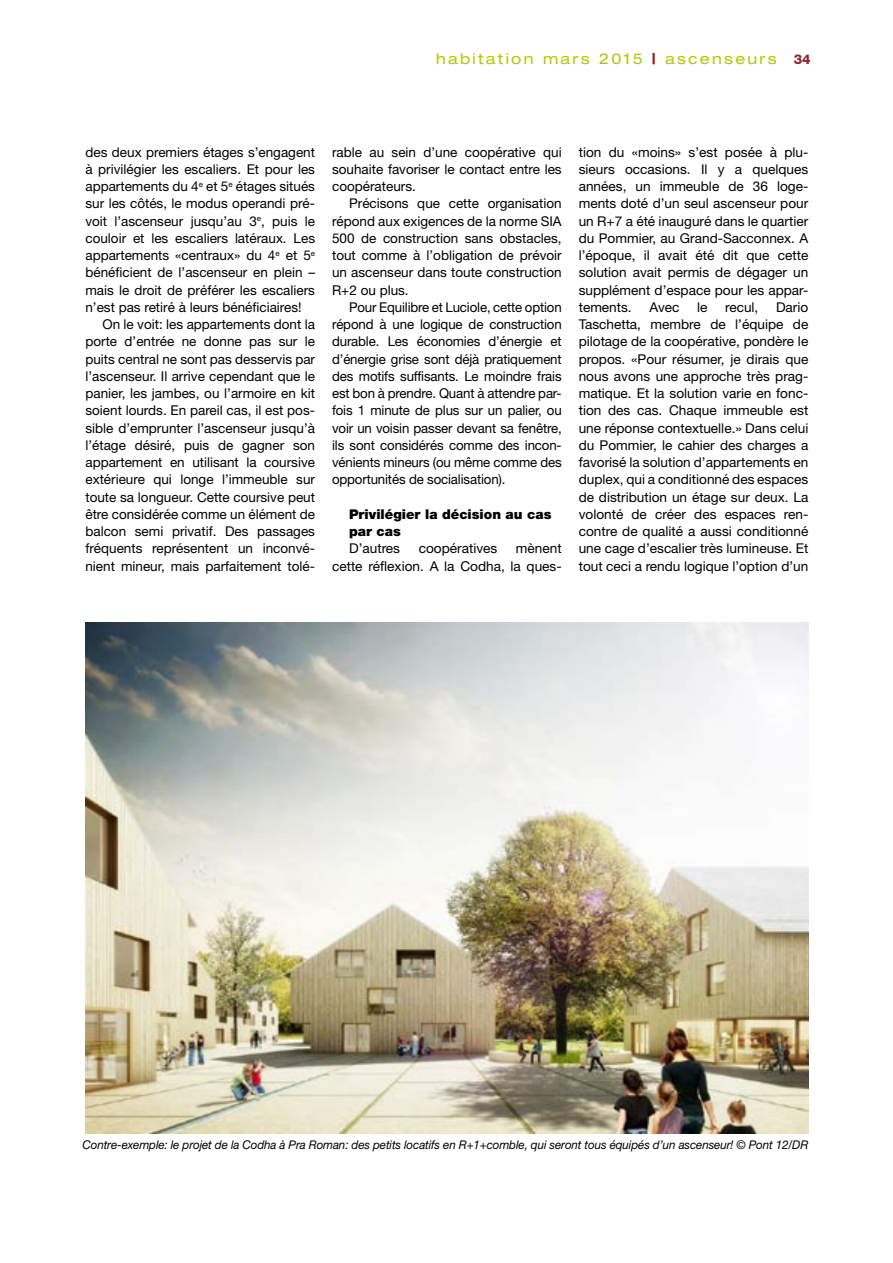
<style>
.page{position:relative;width:893px;height:1263px;background:#fff}
.page>*{position:absolute;margin:0;border:0;box-sizing:border-box;transform-origin:0 0}
.t1{font:expanded 15px "Helvetica Neue";letter-spacing:.15em;color:#afca00}
.t2{font:13.5px/17.2px "Helvetica Neue";color:#000;text-align:justify}
.t3{font:900 13.5px/17.2px "Helvetica Neue";color:#000}
.t4{font:italic 12px "Helvetica Neue";letter-spacing:-.01em;color:#000}
.s1{font-weight:800;color:#93242c}
.s2{font-weight:800;font-stretch:normal;font-size:13.5px;color:#93242c}
</style>
<div class="page">
<img style="left:85px;top:622px;width:723px;height:511px">
<p class="t1" style="left:436px;top:50px;width:376px">habitation mars 2015 <span class="s1">|</span> ascenseurs <span class="s2">34</span></p>
<p class="t2" style="left:85px;top:143px;width:231px">des deux premiers étages s’engagent</p>
<p class="t2" style="left:85px;top:160px;width:231px">à privilégier les escaliers. Et pour les</p>
<p class="t2" style="left:85px;top:177px;width:231px">appartements du 4<sup>e</sup> et 5<sup>e</sup> étages situés</p>
<p class="t2" style="left:85px;top:195px;width:231px">sur les côtés, le modus operandi pré-</p>
<p class="t2" style="left:85px;top:212px;width:231px">voit l’ascenseur jusqu’au 3<sup>e</sup>, puis le</p>
<p class="t2" style="left:85px;top:229px;width:231px">couloir et les escaliers latéraux. Les</p>
<p class="t2" style="left:85px;top:246px;width:231px">appartements «centraux» du 4<sup>e</sup> et 5<sup>e</sup></p>
<p class="t2" style="left:85px;top:264px;width:231px">bénéficient de l’ascenseur en plein –</p>
<p class="t2" style="left:85px;top:281px;width:231px">mais le droit de préférer les escaliers</p>
<p class="t2" style="left:85px;top:298px;width:218px">n’est pas retiré à leurs bénéficiaires!</p>
<p class="t2" style="left:102px;top:315px;width:214px">On le voit: les appartements dont la</p>
<p class="t2" style="left:85px;top:333px;width:231px">porte d’entrée ne donne pas sur le</p>
<p class="t2" style="left:85px;top:350px;width:231px">puits central ne sont pas desservis par</p>
<p class="t2" style="left:85px;top:367px;width:231px">l’ascenseur. Il arrive cependant que le</p>
<p class="t2" style="left:85px;top:384px;width:231px">panier, les jambes, ou l’armoire en kit</p>
<p class="t2" style="left:85px;top:402px;width:231px">soient lourds. En pareil cas, il est pos-</p>
<p class="t2" style="left:85px;top:419px;width:231px">sible d’emprunter l’ascenseur jusqu’à</p>
<p class="t2" style="left:85px;top:436px;width:231px">l’étage désiré, puis de gagner son</p>
<p class="t2" style="left:85px;top:453px;width:231px">appartement en utilisant la coursive</p>
<p class="t2" style="left:85px;top:471px;width:231px">extérieure qui longe l’immeuble sur</p>
<p class="t2" style="left:85px;top:488px;width:231px">toute sa longueur. Cette coursive peut</p>
<p class="t2" style="left:85px;top:505px;width:231px">être considérée comme un élément de</p>
<p class="t2" style="left:85px;top:522px;width:231px">balcon semi privatif. Des passages</p>
<p class="t2" style="left:85px;top:540px;width:231px">fréquents représentent un inconvé-</p>
<p class="t2" style="left:85px;top:557px;width:231px">nient mineur, mais parfaitement tolé-</p>
<p class="t2" style="left:332px;top:143px;width:231px">rable au sein d’une coopérative qui souhaite favoriser le contact entre les coopérateurs.</p>
<p class="t2" style="left:332px;top:195px;width:231px;text-indent:17px">Précisons que cette organisation répond aux exigences de la norme SIA 500 de construction sans obstacles, tout comme à l’obligation de prévoir un ascenseur dans toute construction R+2 ou plus.</p>
<p class="t2" style="left:332px;top:298px;width:231px;text-indent:17px">Pour Equilibre et Luciole, cette option répond à une logique de construction durable. Les économies d’énergie et d’énergie grise sont déjà pratiquement des motifs suffisants. Le moindre frais est bon à prendre. Quant à attendre par&shy;fois 1 minute de plus sur un palier, ou voir un voisin passer devant sa fenêtre, ils sont considérés comme des incon&shy;vénients mineurs (ou même comme des opportunités de socialisation).</p>
<p class="t3" style="left:349px;top:505px;width:204px">Privilégier la décision au cas par cas</p>
<p class="t2" style="left:349px;top:540px;width:53px">D’autres</p>
<p class="t2" style="left:419px;top:540px;width:80px">coopératives</p>
<p class="t2" style="left:332px;top:540px;width:231px;text-align:right">mènent<br>cette réflexion. A la Codha, la ques-</p>
<p class="t2" style="left:579px;top:143px;width:231px">tion du «moins» s’est posée à plu&shy;sieurs occasions. Il y a quelques années, un immeuble de 36 loge&shy;ments doté d’un seul ascenseur pour un R+7 a été inauguré dans le quartier du Pommier, au Grand-Sacconnex. A l’époque, il avait été dit que cette solution avait permis de dégager un supplément d’espace pour les appar&shy;tements.</p>
<p class="t2" style="left:579px;top:298px;width:231px;text-indent:197px">Dario Taschetta, membre de l’équipe de pilotage de la coopérative, pondère le propos. «Pour résumer, je dirais que nous avons une approche très prag&shy;matique. Et la solution varie en fonc&shy;tion des cas. Chaque immeuble est une réponse contextuelle.» Dans celui du Pommier, le cahier des charges a favorisé la solution d’appartements en duplex, qui a conditionné des espaces de distribution un étage sur deux. La volonté de créer des espaces ren&shy;contre de qualité a aussi conditionné une cage d’escalier très lumineuse. Et tout ceci a rendu logique l’option d’un</p>
<p class="t2" style="left:649px;top:298px;width:32px">Avec</p>
<p class="t2" style="left:697px;top:298px;width:12px">le</p>
<p class="t2" style="left:725px;top:298px;width:35px">recul,</p>
<p class="t4" style="left:83px;top:1138px;width:727px">Contre-exemple: le projet de la Codha à Pra Roman: des petits locatifs en R+1+comble, qui seront tous équipés d’un ascenseur! © Pont 12/DR</p>
</div>
